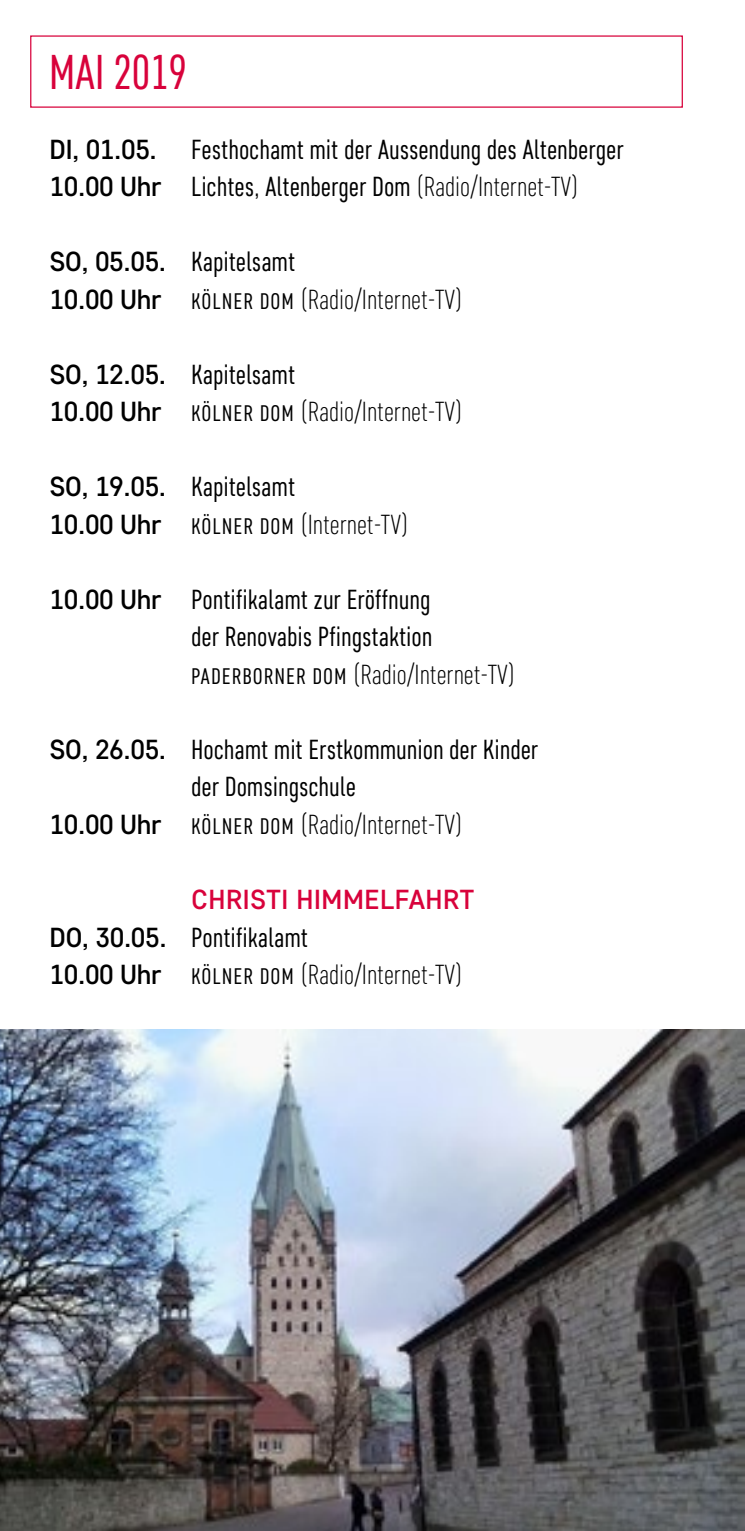
<style>
.page{position:relative;width:745px;height:1531px;background:#fff}
.page>*{position:absolute;margin:0;border:0;box-sizing:border-box;transform-origin:0 0}
.t1{font:48.75px "Core Sans D37 Cn";letter-spacing:.01em;color:#d8023b}
.t2{font:27.5px/37.5px "Core Sans D37 Cn";letter-spacing:.02em;color:#000}
.t3{font:300 27.5px "Core Sans D27 Cn";letter-spacing:.02em;color:#000}
.t4{font:500 27.5px "Core Sans D45";letter-spacing:.02em;color:#d8023b}
.t5{font:500 27.5px "Core Sans D45";color:#000}
.s1{font-family:"Core Sans D45";font-weight:500}
.s2{font-family:"Core Sans D27 Cn";font-weight:300}
.s3{font-family:"Core Sans D37 Cn";font-weight:400;font-size:22.5px}
</style>
<div class="page">
<img style="left:0;top:1029px;width:744px;height:502px">
<h1 class="t1" style="left:50px;top:43px;width:138px">MAI 2019</h1>
<p class="t5" style="left:50px;top:131px;width:109px">DI, 01.05.</p>
<p class="t2" style="left:50px;top:130px;width:575px;text-indent:142px">Festhochamt mit der Aussendung des Altenberger<br><span class="s1">10.00 Uhr</span> Lichtes, Altenberger Dom <span class="s2">(Radio/Internet-TV)</span></p>
<p class="t2" style="left:50px;top:243px;width:247px"><span class="s1">SO, 05.05.</span> Kapitelsamt</p>
<p class="t3" style="left:50px;top:282px;width:414px"><span class="s1">10.00 Uhr</span> <span class="s3">KÖLNER DOM</span> (Radio/Internet-TV)</p>
<p class="t2" style="left:50px;top:355px;width:247px"><span class="s1">SO, 12.05.</span> Kapitelsamt</p>
<p class="t3" style="left:50px;top:395px;width:414px"><span class="s1">10.00 Uhr</span> <span class="s3">KÖLNER DOM</span> (Radio/Internet-TV)</p>
<p class="t2" style="left:50px;top:468px;width:247px"><span class="s1">SO, 19.05.</span> Kapitelsamt</p>
<p class="t3" style="left:50px;top:507px;width:360px"><span class="s1">10.00 Uhr</span> <span class="s3">KÖLNER DOM</span> (Internet-TV)</p>
<p class="t2" style="left:50px;top:580px;width:384px;text-align:right"><span class="s1">10.00 Uhr</span> Pontifikalamt zur Eröffnung der Renovabis Pfingstaktion</p>
<p class="t3" style="left:191px;top:657px;width:325px"><span class="s3">PADERBORNER DOM</span> (Radio/Internet-TV)</p>
<p class="t2" style="left:191px;top:730px;width:348px;text-indent:-142px"><span class="s1">SO, 26.05.</span> Hochamt mit Erstkommunion der Kinder der Domsingschule</p>
<p class="t3" style="left:50px;top:807px;width:414px"><span class="s1">10.00 Uhr</span> <span class="s3">KÖLNER DOM</span> (Radio/Internet-TV)</p>
<p class="t4" style="left:191px;top:881px;width:284px">CHRISTI HIMMELFAHRT</p>
<p class="t2" style="left:50px;top:918px;width:259px"><span class="s1">DO, 30.05.</span> Pontifikalamt</p>
<p class="t3" style="left:50px;top:957px;width:414px"><span class="s1">10.00 Uhr</span> <span class="s3">KÖLNER DOM</span> (Radio/Internet-TV)</p>
</div>
